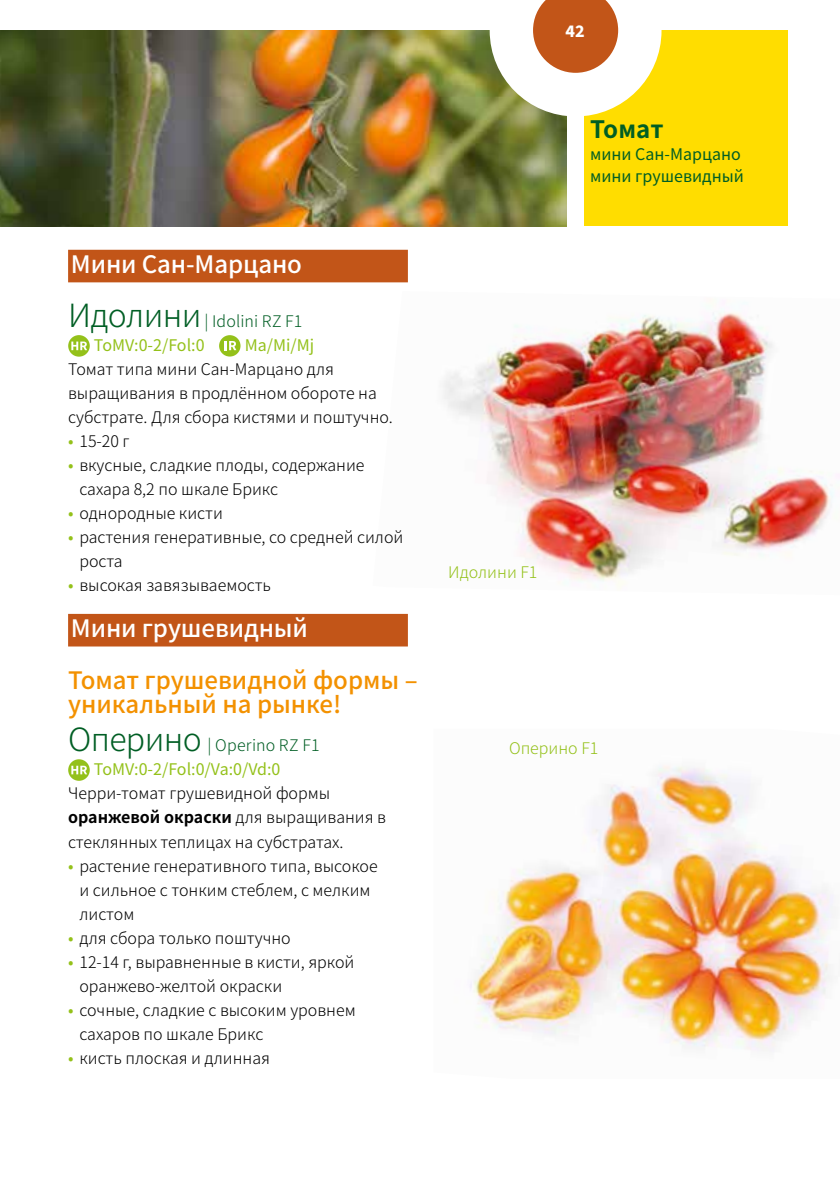
<style>
.page{position:relative;width:840px;height:1191px;background:#fff}
.page>*{position:absolute;margin:0;border:0;box-sizing:border-box;transform-origin:0 0}
.t1{font:500 24px/24px "Source Han Sans TC";color:#f39100}
.t2{font:500 24px "Source Han Sans TC";letter-spacing:-.005em;color:#fff}
.t3{font:700 24px "Source Han Sans TC";color:#005e24}
.t4{font:700 18px "Source Sans Pro";color:#fff}
.t5{font:300 16px/24px "Source Han Sans TC";color:#000}
.t6{font:16px/24px "Source Han Sans TC";color:#94c11a}
.t7{font:16px/22px "Source Han Sans TC";color:#005e24}
.t8{font:300 16px "Source Han Sans TC";color:#94c11a}
.s1{font-weight:300;font-size:32px;color:#005e24}
.s2{font-weight:300;color:#005e24}
.s3{font-family:"Source Sans Pro";font-weight:400;font-size:18px;color:#94c11a}
.s4{font-weight:700}
</style>
<div class="page">
<img style="left:443px;top:301px;width:396px;height:286px">
<div style="left:68px;top:250px;width:339px;height:32px;background:#c25518"></div>
<div style="left:68px;top:614px;width:339px;height:32px;background:#c25518"></div>
<svg style="left:68px;top:335px;width:22px;height:22px"></svg>
<svg style="left:71px;top:341px;width:16px;height:9px"></svg>
<div style="left:219px;top:335px;width:21px;height:21px;background:#94c11a;border-radius:50%"></div>
<svg style="left:225px;top:341px;width:11px;height:9px"></svg>
<svg style="left:68px;top:759px;width:22px;height:22px"></svg>
<svg style="left:71px;top:765px;width:16px;height:9px"></svg>
<img style="left:0;top:30px;width:566px;height:196px">
<div style="left:584px;top:30px;width:203px;height:196px;background:#fd0"></div>
<svg style="left:489px;top:0;width:172px;height:116px"></svg>
<img style="left:469px;top:765px;width:366px;height:287px">
<h1 class="t2" style="left:71px;top:251px;width:232px">Мини Сан-Марцано</h1>
<p class="t6" style="left:94px;top:310px;width:210px;text-indent:-26px"><span class="s1">Идолини</span> <span class="s2">| Idolini RZ F1<br></span>ToMV:0-2/Fol:0</p>
<p class="t6" style="left:245px;top:334px;width:71px">Ma/Mi/Mj</p>
<p class="t5" style="left:68px;top:358px;width:326px">Томат типа мини Сан-Марцано для выращивания в продлённом обороте на субстрате. Для сбора кистями и поштучно.</p>
<p class="t5" style="left:68px;top:430px;width:63px"><span class="s3">•</span> 15-20 г</p>
<p class="t5" style="left:79px;top:454px;width:286px;text-indent:-11px"><span class="s3">•</span> вкусные, сладкие плоды, содержание сахара 8,2 по шкале Брикс</p>
<p class="t5" style="left:68px;top:502px;width:156px"><span class="s3">•</span> однородные кисти</p>
<p class="t5" style="left:79px;top:526px;width:325px;text-indent:-11px"><span class="s3">•</span> растения генеративные, со средней силой роста</p>
<p class="t5" style="left:68px;top:574px;width:204px"><span class="s3">•</span> высокая завязываемость</p>
<h1 class="t2" style="left:71px;top:615px;width:238px">Мини грушевидный</h1>
<h1 class="t1" style="left:68px;top:669px;width:351px">Томат грушевидной формы – уникальный на рынке!</h1>
<p class="t6" style="left:94px;top:734px;width:227px;text-indent:-26px"><span class="s1">Оперино</span> <span class="s2">| Operino RZ F1<br></span>ToMV:0-2/Fol:0/Va:0/Vd:0</p>
<p class="t5" style="left:68px;top:782px;width:319px">Черри-томат грушевидной формы <span class="s4">оранжевой окраски</span> для выращивания в стеклянных теплицах на субстратах.</p>
<p class="t5" style="left:79px;top:854px;width:299px;text-indent:-11px"><span class="s3">•</span> растение генеративного типа, высокое и сильное с тонким стеблем, с мелким листом</p>
<p class="t5" style="left:68px;top:926px;width:224px"><span class="s3">•</span> для сбора только поштучно</p>
<p class="t5" style="left:79px;top:950px;width:276px;text-indent:-11px"><span class="s3">•</span> 12-14 г, выравненные в кисти, яркой оранжево-желтой окраски</p>
<p class="t5" style="left:79px;top:998px;width:277px;text-indent:-11px"><span class="s3">•</span> сочные, сладкие с высоким уровнем сахаров по шкале Брикс</p>
<p class="t5" style="left:68px;top:1046px;width:203px"><span class="s3">•</span> кисть плоская и длинная</p>
<p class="t4" style="left:565px;top:19px;width:21px">42</p>
<h1 class="t3" style="left:589px;top:116px;width:75px">Томат</h1>
<p class="t7" style="left:589px;top:143px;width:155px">мини Сан-Марцано мини грушевидный</p>
<p class="t8" style="left:448px;top:563px;width:91px">Идолини F1</p>
<p class="t8" style="left:508px;top:739px;width:91px">Оперино F1</p>
</div>
